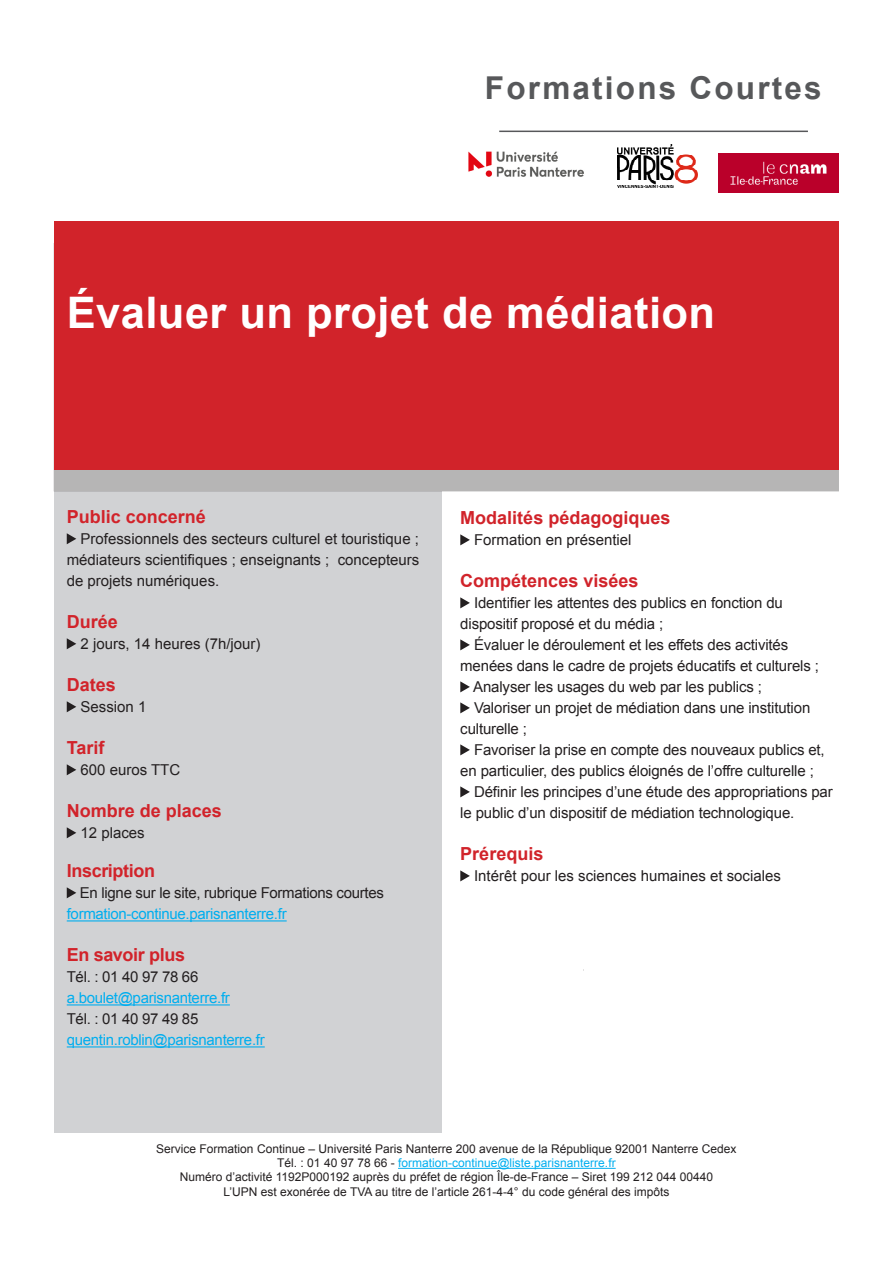
<style>
.page{position:relative;width:893px;height:1263px;background:#fff}
.page>*{position:absolute;margin:0;border:0;box-sizing:border-box;transform-origin:0 0}
.t1{font:700 43.5px "Arial";letter-spacing:.01em;color:#fff}
.t2{font:700 31.5px "Arial";letter-spacing:.07em;color:#57585a}
.t3{font:700 18px "Arial";color:#d1232a}
.t4{font:700 18px "Arial";letter-spacing:-.02em;color:#d1232a}
.t5{font:15px/21px "Arial";letter-spacing:-.01em;color:#231f20}
.t6{font:15px "Arial";letter-spacing:-.02em;color:#00aeef}
.t7{font:12px "Arial";color:#231f20}
.t8{font:12px "Arial";color:#00aeef}
.s1{color:#231f20}
</style>
<div class="page">
<div style="left:54px;top:491px;width:387px;height:642px;background:#d1d2d4"></div>
<hr style="left:499px;top:131px;width:309px;height:1px;background:#57585a">
<div style="left:54px;top:243px;width:785px;height:248px;background:#b6b5b5"></div>
<div style="left:54px;top:222px;width:785px;height:248px;background:#d1232a"></div>
<img style="left:719px;top:153px;width:120px;height:39px">
<img style="left:468px;top:151px;width:116px;height:26px">
<hr style="left:67px;top:920px;width:220px;height:1px;background:#00aeef">
<hr style="left:67px;top:1004px;width:163px;height:1px;background:#00aeef">
<hr style="left:67px;top:1046px;width:198px;height:1px;background:#00aeef">
<svg style="left:67px;top:533px;width:9px;height:11px"></svg>
<svg style="left:67px;top:638px;width:9px;height:11px"></svg>
<svg style="left:67px;top:701px;width:9px;height:11px"></svg>
<svg style="left:67px;top:764px;width:9px;height:11px"></svg>
<svg style="left:67px;top:827px;width:9px;height:11px"></svg>
<svg style="left:67px;top:887px;width:9px;height:11px"></svg>
<svg style="left:460px;top:534px;width:10px;height:11px"></svg>
<svg style="left:460px;top:597px;width:10px;height:11px"></svg>
<svg style="left:460px;top:639px;width:10px;height:11px"></svg>
<svg style="left:460px;top:681px;width:10px;height:11px"></svg>
<svg style="left:460px;top:702px;width:10px;height:11px"></svg>
<svg style="left:460px;top:744px;width:10px;height:11px"></svg>
<svg style="left:460px;top:786px;width:10px;height:11px"></svg>
<svg style="left:460px;top:870px;width:10px;height:11px"></svg>
<img style="left:617px;top:145px;width:80px;height:43px">
<hr style="left:398px;top:1168px;width:218px;height:1px;background:#00aeef">
<p class="t2" style="left:485px;top:68px;width:338px">Formations Courtes</p>
<p class="t1" style="left:67px;top:284px;width:650px">Évaluer un projet de médiation</p>
<p class="t3" style="left:67px;top:505px;width:141px">Public concerné</p>
<p class="t5" style="left:67px;top:529px;width:354px;text-align:right">Professionnels des secteurs culturel et touristique ; médiateurs scientifiques ; enseignants ; concepteurs</p>
<p class="t5" style="left:67px;top:571px;width:154px">de projets numériques.</p>
<p class="t3" style="left:67px;top:610px;width:53px">Durée</p>
<p class="t5" style="left:80px;top:634px;width:182px">2 jours, 14 heures (7h/jour)</p>
<p class="t3" style="left:67px;top:673px;width:51px">Dates</p>
<p class="t5" style="left:80px;top:697px;width:67px">Session 1</p>
<p class="t3" style="left:67px;top:736px;width:39px">Tarif</p>
<p class="t5" style="left:80px;top:760px;width:101px">600 euros TTC</p>
<p class="t3" style="left:67px;top:799px;width:157px">Nombre de places</p>
<p class="t5" style="left:80px;top:823px;width:66px">12 places</p>
<p class="t4" style="left:67px;top:859px;width:90px">Inscription</p>
<p class="t5" style="left:80px;top:883px;width:306px">En ligne sur le site, rubrique Formations courtes</p>
<p class="t6" style="left:67px;top:904px;width:221px">formation-continue.parisnanterre.fr</p>
<p class="t4" style="left:67px;top:943px;width:120px">En savoir plus</p>
<p class="t5" style="left:67px;top:967px;width:133px">Tél. : 01 40 97 78 66</p>
<p class="t6" style="left:67px;top:988px;width:165px">a.boulet@parisnanterre.fr</p>
<p class="t5" style="left:67px;top:1009px;width:133px">Tél. : 01 40 97 49 85</p>
<p class="t6" style="left:67px;top:1030px;width:199px">quentin.roblin@parisnanterre.fr</p>
<p class="t3" style="left:460px;top:506px;width:212px">Modalités pédagogiques</p>
<p class="t5" style="left:474px;top:530px;width:159px">Formation en présentiel</p>
<p class="t3" style="left:460px;top:569px;width:180px">Compétences visées</p>
<p class="t5" style="left:460px;top:593px;width:324px;text-indent:14px">Identifier les attentes des publics en fonction du dispositif proposé et du média ;</p>
<p class="t5" style="left:460px;top:635px;width:360px;text-indent:14px">Évaluer le déroulement et les effets des activités menées dans le cadre de projets éducatifs et culturels ;</p>
<p class="t5" style="left:473px;top:677px;width:290px">Analyser les usages du web par les publics ;</p>
<p class="t5" style="left:460px;top:698px;width:351px;text-indent:14px">Valoriser un projet de médiation dans une institution culturelle ;</p>
<p class="t5" style="left:460px;top:740px;width:366px;text-indent:14px">Favoriser la prise en compte des nouveaux publics et, en particulier, des publics éloignés de l’offre culturelle ;</p>
<p class="t5" style="left:460px;top:782px;width:374px;text-indent:14px">Définir les principes d’une étude des appropriations par le public d’un dispositif de médiation technologique.</p>
<p class="t3" style="left:460px;top:842px;width:85px">Prérequis</p>
<p class="t5" style="left:474px;top:866px;width:308px">Intérêt pour les sciences humaines et sociales</p>
<p class="t7" style="left:156px;top:1140px;width:582px">Service Formation Continue – Université Paris Nanterre 200 avenue de la République 92001 Nanterre Cedex</p>
<p class="t8" style="left:277px;top:1155px;width:340px"><span class="s1">Tél. : 01 40 97 78 66 -</span> formation-continue@liste.parisnanterre.fr</p>
<p class="t7" style="left:180px;top:1169px;width:535px">Numéro d’activité 1192P000192 auprès du préfet de région Île-de-France – Siret 199 212 044 00440</p>
<p class="t7" style="left:223px;top:1184px;width:447px">L’UPN est exonérée de TVA au titre de l’article 261-4-4° du code général des impôts</p>
</div>
